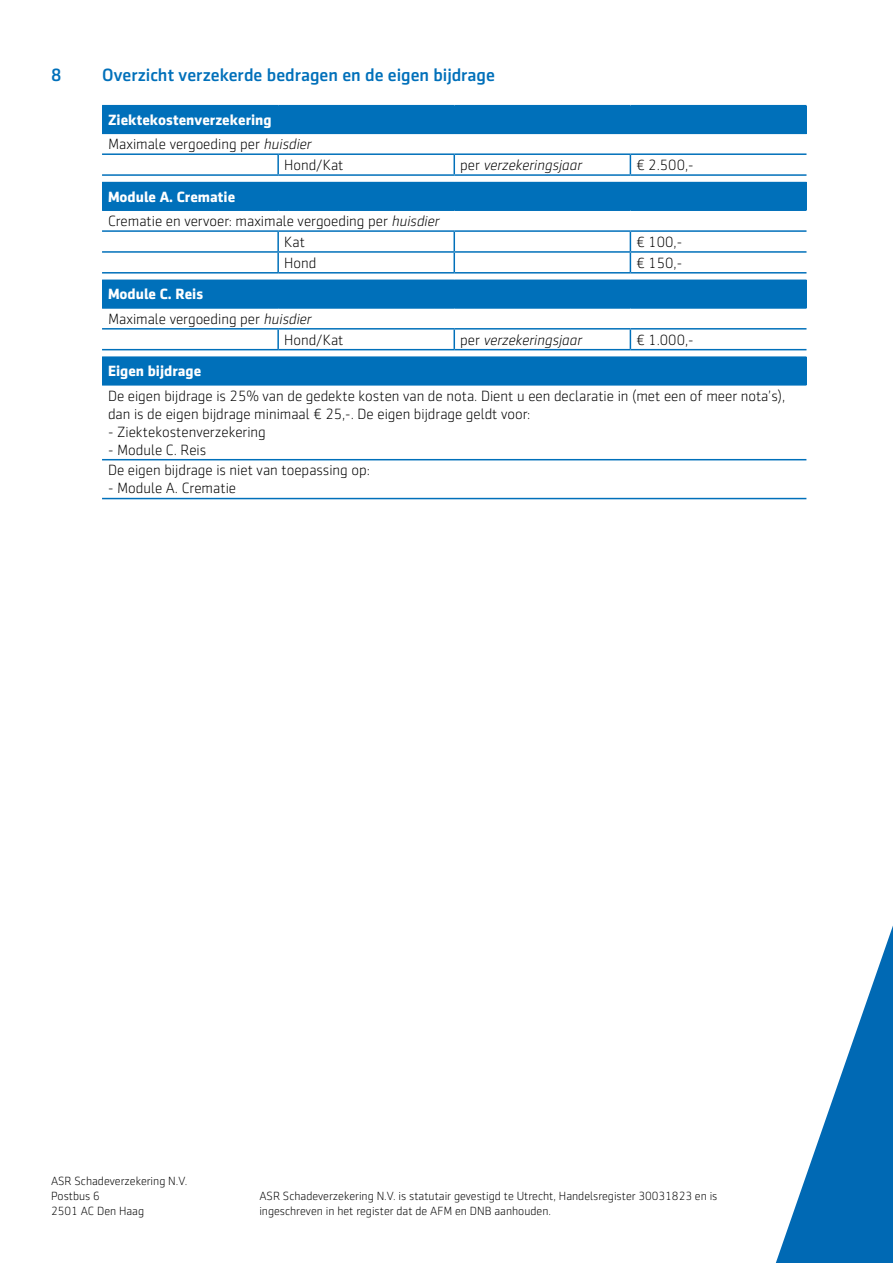
<style>
.page{position:relative;width:893px;height:1263px;background:#fff}
.page>*{position:absolute;margin:0;border:0;box-sizing:border-box;transform-origin:0 0}
.t1{font:500 18px "Sentico Sans DT";color:#0070ba}
.KADER_tekst_zwart{font:300 15px/18px "Sentico Sans DT";color:#000}
.KADER_subkop_wit{font:700 15px "Sentico Sans DT";color:#fff}
.KADER_tekst_zwart-2{font:italic 300 15px "Sentico Sans DT";color:#000}
.t2{font:300 12px/15px "Sentico Sans DT";color:#000}
.s1{font-style:italic}
.s2{font-style:normal}
</style>
<div class="page">
<svg style="left:775px;top:925px;width:118px;height:338px"></svg>
<div style="left:102px;top:106px;width:704px;height:27px;background:#0070ba"></div>
<svg style="left:277px;top:155px;width:2px;height:19px"></svg>
<svg style="left:453px;top:155px;width:2px;height:19px"></svg>
<svg style="left:630px;top:155px;width:1px;height:19px"></svg>
<hr style="left:102px;top:174px;width:176px;height:2px;background:#0070ba">
<hr style="left:278px;top:174px;width:176px;height:2px;background:#0070ba">
<hr style="left:454px;top:174px;width:176px;height:2px;background:#0070ba">
<hr style="left:630px;top:174px;width:176px;height:2px;background:#0070ba">
<hr style="left:102px;top:105px;width:176px;height:1px;background:#0070ba">
<hr style="left:278px;top:105px;width:176px;height:1px;background:#0070ba">
<hr style="left:454px;top:105px;width:176px;height:1px;background:#0070ba">
<hr style="left:630px;top:105px;width:176px;height:1px;background:#0070ba">
<hr style="left:102px;top:133px;width:176px;height:1px;background:#0070ba">
<hr style="left:278px;top:133px;width:176px;height:1px;background:#0070ba">
<hr style="left:454px;top:133px;width:176px;height:1px;background:#0070ba">
<hr style="left:630px;top:133px;width:176px;height:1px;background:#0070ba">
<hr style="left:102px;top:153px;width:176px;height:2px;background:#0070ba">
<hr style="left:278px;top:153px;width:176px;height:2px;background:#0070ba">
<hr style="left:454px;top:153px;width:176px;height:2px;background:#0070ba">
<hr style="left:630px;top:153px;width:176px;height:2px;background:#0070ba">
<div style="left:102px;top:183px;width:704px;height:27px;background:#0070ba"></div>
<hr style="left:102px;top:251px;width:176px;height:2px;background:#0070ba">
<hr style="left:278px;top:251px;width:176px;height:2px;background:#0070ba">
<svg style="left:277px;top:232px;width:2px;height:40px"></svg>
<hr style="left:454px;top:251px;width:176px;height:2px;background:#0070ba">
<svg style="left:453px;top:232px;width:2px;height:40px"></svg>
<hr style="left:630px;top:251px;width:176px;height:2px;background:#0070ba">
<svg style="left:630px;top:232px;width:1px;height:40px"></svg>
<hr style="left:102px;top:272px;width:176px;height:2px;background:#0070ba">
<hr style="left:278px;top:272px;width:176px;height:2px;background:#0070ba">
<hr style="left:454px;top:272px;width:176px;height:2px;background:#0070ba">
<hr style="left:630px;top:272px;width:176px;height:2px;background:#0070ba">
<hr style="left:102px;top:182px;width:176px;height:1px;background:#0070ba">
<hr style="left:278px;top:182px;width:176px;height:1px;background:#0070ba">
<hr style="left:454px;top:182px;width:176px;height:1px;background:#0070ba">
<hr style="left:630px;top:182px;width:176px;height:1px;background:#0070ba">
<hr style="left:102px;top:209px;width:176px;height:2px;background:#0070ba">
<hr style="left:278px;top:209px;width:176px;height:2px;background:#0070ba">
<hr style="left:454px;top:209px;width:176px;height:2px;background:#0070ba">
<hr style="left:630px;top:209px;width:176px;height:2px;background:#0070ba">
<hr style="left:102px;top:230px;width:176px;height:2px;background:#0070ba">
<hr style="left:278px;top:230px;width:176px;height:2px;background:#0070ba">
<hr style="left:454px;top:230px;width:176px;height:2px;background:#0070ba">
<hr style="left:630px;top:230px;width:176px;height:2px;background:#0070ba">
<div style="left:102px;top:280px;width:704px;height:28px;background:#0070ba"></div>
<svg style="left:277px;top:330px;width:2px;height:19px"></svg>
<svg style="left:453px;top:330px;width:2px;height:19px"></svg>
<svg style="left:630px;top:330px;width:1px;height:19px"></svg>
<hr style="left:102px;top:349px;width:176px;height:1px;background:#0070ba">
<hr style="left:278px;top:349px;width:176px;height:1px;background:#0070ba">
<hr style="left:454px;top:349px;width:176px;height:1px;background:#0070ba">
<hr style="left:630px;top:349px;width:176px;height:1px;background:#0070ba">
<hr style="left:102px;top:307px;width:176px;height:2px;background:#0070ba">
<hr style="left:278px;top:307px;width:176px;height:2px;background:#0070ba">
<hr style="left:454px;top:307px;width:176px;height:2px;background:#0070ba">
<hr style="left:630px;top:307px;width:176px;height:2px;background:#0070ba">
<hr style="left:102px;top:328px;width:176px;height:2px;background:#0070ba">
<hr style="left:278px;top:328px;width:176px;height:2px;background:#0070ba">
<hr style="left:454px;top:328px;width:176px;height:2px;background:#0070ba">
<hr style="left:630px;top:328px;width:176px;height:2px;background:#0070ba">
<div style="left:102px;top:357px;width:704px;height:28px;background:#0070ba"></div>
<hr style="left:102px;top:356px;width:704px;height:2px;background:#0070ba">
<hr style="left:102px;top:384px;width:704px;height:2px;background:#0070ba">
<hr style="left:102px;top:459px;width:704px;height:1px;background:#0070ba">
<hr style="left:102px;top:498px;width:704px;height:1px;background:#0070ba">
<p class="t1" style="left:51px;top:65px;width:12px">8</p>
<p class="t1" style="left:102px;top:65px;width:394px">Overzicht verzekerde bedragen en de eigen bijdrage</p>
<p class="KADER_subkop_wit" style="left:108px;top:111px;width:165px">Ziektekostenverzekering</p>
<p class="KADER_tekst_zwart" style="left:108px;top:135px;width:204px">Maximale vergoeding per <span class="s1">huisdier</span></p>
<p class="KADER_tekst_zwart" style="left:284px;top:156px;width:61px">Hond/Kat</p>
<p class="KADER_tekst_zwart-2" style="left:460px;top:157px;width:123px"><span class="s2">per</span> verzekeringsjaar</p>
<p class="KADER_tekst_zwart" style="left:636px;top:156px;width:59px">€ 2.500,-</p>
<p class="KADER_subkop_wit" style="left:108px;top:188px;width:129px">Module A. Crematie</p>
<p class="KADER_tekst_zwart" style="left:108px;top:212px;width:332px">Crematie en vervoer: maximale vergoeding per <span class="s1">huisdier</span></p>
<p class="KADER_tekst_zwart" style="left:284px;top:233px;width:22px">Kat</p>
<p class="KADER_tekst_zwart" style="left:636px;top:233px;width:47px">€ 100,-</p>
<p class="KADER_tekst_zwart" style="left:284px;top:254px;width:34px">Hond</p>
<p class="KADER_tekst_zwart" style="left:636px;top:254px;width:47px">€ 150,-</p>
<p class="KADER_subkop_wit" style="left:108px;top:286px;width:97px">Module C. Reis</p>
<p class="KADER_tekst_zwart" style="left:108px;top:310px;width:204px">Maximale vergoeding per <span class="s1">huisdier</span></p>
<p class="KADER_tekst_zwart" style="left:284px;top:331px;width:61px">Hond/Kat</p>
<p class="KADER_tekst_zwart-2" style="left:460px;top:331px;width:123px"><span class="s2">per</span> verzekeringsjaar</p>
<p class="KADER_tekst_zwart" style="left:636px;top:331px;width:59px">€ 1.000,-</p>
<p class="KADER_subkop_wit" style="left:108px;top:362px;width:95px">Eigen bijdrage</p>
<p class="KADER_tekst_zwart" style="left:108px;top:387px;width:679px">De eigen bijdrage is 25% van de gedekte kosten van de nota. Dient u een declaratie in (met een of meer nota’s), dan is de eigen bijdrage minimaal € 25,-. De eigen bijdrage geldt voor:</p>
<p class="KADER_tekst_zwart" style="left:108px;top:423px;width:159px">- Ziektekostenverzekering</p>
<p class="KADER_tekst_zwart" style="left:108px;top:441px;width:100px">- Module C. Reis</p>
<p class="KADER_tekst_zwart" style="left:108px;top:461px;width:264px">De eigen bijdrage is niet van toepassing op:</p>
<p class="KADER_tekst_zwart" style="left:108px;top:479px;width:130px">- Module A. Crematie</p>
<p class="t2" style="left:51px;top:1173px;width:138px">ASR Schadeverzekering N.V.<br>Postbus 6<br>2501 AC Den Haag</p>
<p class="t2" style="left:259px;top:1188px;width:460px">ASR Schadeverzekering N.V. is statutair gevestigd te Utrecht, Handelsregister 30031823 en is ingeschreven in het register dat de AFM en DNB aanhouden.</p>
</div>
